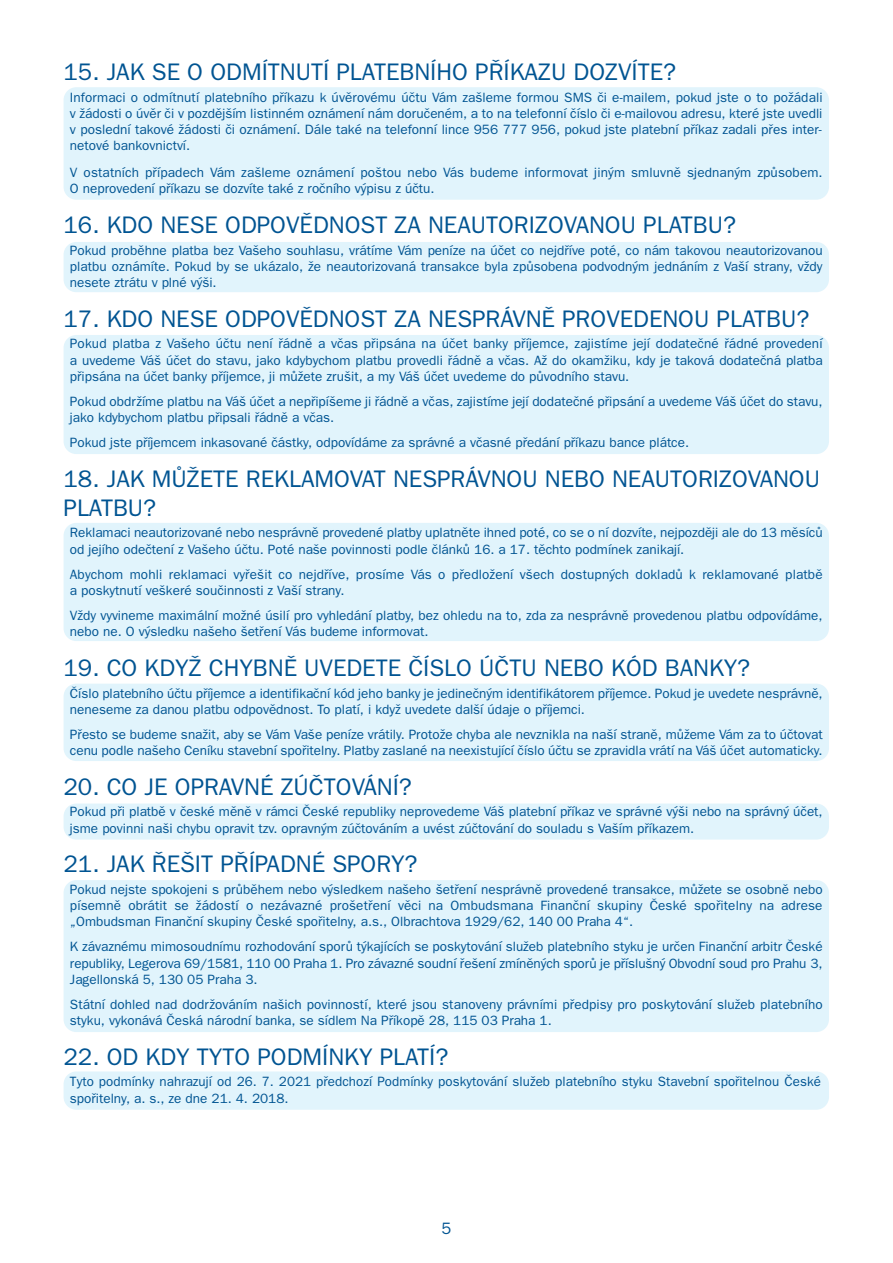
<style>
.page{position:relative;width:893px;height:1263px;background:#fff}
.page>*{position:absolute;margin:0;border:0;box-sizing:border-box;transform-origin:0 0}
.t1{font:24px/28.8px "Franklin Gothic CE";color:#005492}
.t2{font:16.5px "Franklin Gothic CE";color:#005492}
.t3{font:13.5px/16.2px "Franklin Gothic CE";color:#005492}
</style>
<div class="page">
<div style="left:64px;top:1071px;width:765px;height:39px;background:#e1f4fc;border-radius:13px"></div>
<div style="left:64px;top:87px;width:765px;height:113px;background:#e1f4fc;border-radius:13px"></div>
<div style="left:64px;top:242px;width:765px;height:50px;background:#e1f4fc;border-radius:13px"></div>
<div style="left:64px;top:335px;width:765px;height:119px;background:#e1f4fc;border-radius:13px"></div>
<div style="left:64px;top:523px;width:765px;height:118px;background:#e1f4fc;border-radius:13px"></div>
<div style="left:64px;top:684px;width:765px;height:77px;background:#e1f4fc;border-radius:13px"></div>
<div style="left:64px;top:803px;width:765px;height:36px;background:#e1f4fc;border-radius:13px"></div>
<div style="left:64px;top:880px;width:765px;height:152px;background:#e1f4fc;border-radius:13px"></div>
<h1 class="t1" style="left:64px;top:60px;width:614px">15. JAK SE O ODMÍTNUTÍ PLATEBNÍHO PŘÍKAZU DOZVÍTE?</h1>
<p class="t3" style="left:70px;top:90px;width:754px;text-align:justify">Informaci o odmítnutí platebního příkazu k úvěrovému účtu Vám zašleme formou SMS či e-mailem, pokud jste o to požádali v žádosti o úvěr či v pozdějším listinném oznámení nám doručeném, a to na telefonní číslo či e-mailovou adresu, které jste uvedli v poslední takové žádosti či oznámení. Dále také na telefonní lince 956 777 956, pokud jste platební příkaz zadali přes inter&shy;netové bankovnictví.</p>
<p class="t3" style="left:70px;top:166px;width:754px">V ostatních případech Vám zašleme oznámení poštou nebo Vás budeme informovat jiným smluvně sjednaným způsobem.<br>O neprovedení příkazu se dozvíte také z ročního výpisu z účtu.</p>
<h1 class="t1" style="left:64px;top:213px;width:674px">16. KDO NESE ODPOVĚDNOST ZA NEAUTORIZOVANOU PLATBU?</h1>
<p class="t3" style="left:70px;top:243px;width:754px;text-align:justify">Pokud proběhne platba bez Vašeho souhlasu, vrátíme Vám peníze na účet co nejdříve poté, co nám takovou neautorizovanou platbu oznámíte. Pokud by se ukázalo, že neautorizovaná transakce byla způsobena podvodným jednáním z Vaší strany, vždy nesete ztrátu v plné výši.</p>
<h1 class="t1" style="left:64px;top:306px;width:747px">17. KDO NESE ODPOVĚDNOST ZA NESPRÁVNĚ PROVEDENOU PLATBU?</h1>
<p class="t3" style="left:70px;top:337px;width:754px;text-align:justify">Pokud platba z Vašeho účtu není řádně a včas připsána na účet banky příjemce, zajistíme její dodatečné řádné provedení a uvedeme Váš účet do stavu, jako kdybychom platbu provedli řádně a včas. Až do okamžiku, kdy je taková dodatečná platba připsána na účet banky příjemce, ji můžete zrušit, a my Váš účet uvedeme do původního stavu.</p>
<p class="t3" style="left:70px;top:394px;width:754px">Pokud obdržíme platbu na Váš účet a nepřipíšeme ji řádně a včas, zajistíme její dodatečné připsání a uvedeme Váš účet do stavu, jako kdybychom platbu připsali řádně a včas.</p>
<p class="t3" style="left:70px;top:436px;width:621px">Pokud jste příjemcem inkasované částky, odpovídáme za správné a včasné předání příkazu bance plátce.</p>
<h1 class="t1" style="left:64px;top:467px;width:758px">18. JAK MŮŽETE REKLAMOVAT NESPRÁVNOU NEBO NEAUTORIZOVANOU<br>PLATBU?</h1>
<p class="t3" style="left:70px;top:526px;width:754px">Reklamaci neautorizované nebo nesprávně provedené platby uplatněte ihned poté, co se o ní dozvíte, nejpozději ale do 13 měsíců od jejího odečtení z Vašeho účtu. Poté naše povinnosti podle článků 16. a 17. těchto podmínek zanikají.</p>
<p class="t3" style="left:70px;top:567px;width:754px">Abychom mohli reklamaci vyřešit co nejdříve, prosíme Vás o předložení všech dostupných dokladů k reklamované platbě a poskytnutí veškeré součinnosti z Vaší strany.</p>
<p class="t3" style="left:70px;top:609px;width:754px">Vždy vyvineme maximální možné úsilí pro vyhledání platby, bez ohledu na to, zda za nesprávně provedenou platbu odpovídáme, nebo ne. O výsledku našeho šetření Vás budeme informovat.</p>
<h1 class="t1" style="left:64px;top:656px;width:688px">19. CO KDYŽ CHYBNĚ UVEDETE ČÍSLO ÚČTU NEBO KÓD BANKY?</h1>
<p class="t3" style="left:70px;top:686px;width:754px">Číslo platebního účtu příjemce a identifikační kód jeho banky je jedinečným identifikátorem příjemce. Pokud je uvedete nesprávně, neneseme za danou platbu odpovědnost. To platí, i když uvedete další údaje o příjemci.</p>
<p class="t3" style="left:70px;top:727px;width:754px">Přesto se budeme snažit, aby se Vám Vaše peníze vrátily. Protože chyba ale nevznikla na naší straně, můžeme Vám za to účtovat cenu podle našeho Ceníku stavební spořitelny. Platby zaslané na neexistující číslo účtu se zpravidla vrátí na Váš účet automaticky.</p>
<h1 class="t1" style="left:64px;top:774px;width:350px">20. CO JE OPRAVNÉ ZÚČTOVÁNÍ?</h1>
<p class="t3" style="left:70px;top:805px;width:754px">Pokud při platbě v české měně v rámci České republiky neprovedeme Váš platební příkaz ve správné výši nebo na správný účet, jsme povinni naši chybu opravit tzv. opravným zúčtováním a uvést zúčtování do souladu s Vaším příkazem.</p>
<h1 class="t1" style="left:64px;top:852px;width:355px">21. JAK ŘEŠIT PŘÍPADNÉ SPORY?</h1>
<p class="t3" style="left:70px;top:882px;width:754px;text-align:justify">Pokud nejste spokojeni s průběhem nebo výsledkem našeho šetření nesprávně provedené transakce, můžete se osobně nebo písemně obrátit se žádostí o nezávazné prošetření věci na Ombudsmana Finanční skupiny České spořitelny na adrese „Ombudsman Finanční skupiny České spořitelny, a.s., Olbrachtova 1929/62, 140 00 Praha 4“.</p>
<p class="t3" style="left:70px;top:940px;width:754px;text-align:justify">K závaznému mimosoudnímu rozhodování sporů týkajících se poskytování služeb platebního styku je určen Finanční arbitr České republiky, Legerova 69/1581, 110 00 Praha 1. Pro závazné soudní řešení zmíněných sporů je příslušný Obvodní soud pro Prahu 3, Jagellonská 5, 130 05 Praha 3.</p>
<p class="t3" style="left:70px;top:997px;width:754px">Státní dohled nad dodržováním našich povinností, které jsou stanoveny právními předpisy pro poskytování služeb platebního styku, vykonává Česká národní banka, se sídlem Na Příkopě 28, 115 03 Praha 1.</p>
<h1 class="t1" style="left:64px;top:1044px;width:386px">22. OD KDY TYTO PODMÍNKY PLATÍ?</h1>
<p class="t3" style="left:70px;top:1075px;width:752px">Tyto podmínky nahrazují od 26. 7. 2021 předchozí Podmínky poskytování služeb platebního styku Stavební spořitelnou České spořitelny, a. s., ze dne 21. 4. 2018.</p>
<p class="t2" style="left:441px;top:1222px;width:11px">5</p>
</div>
